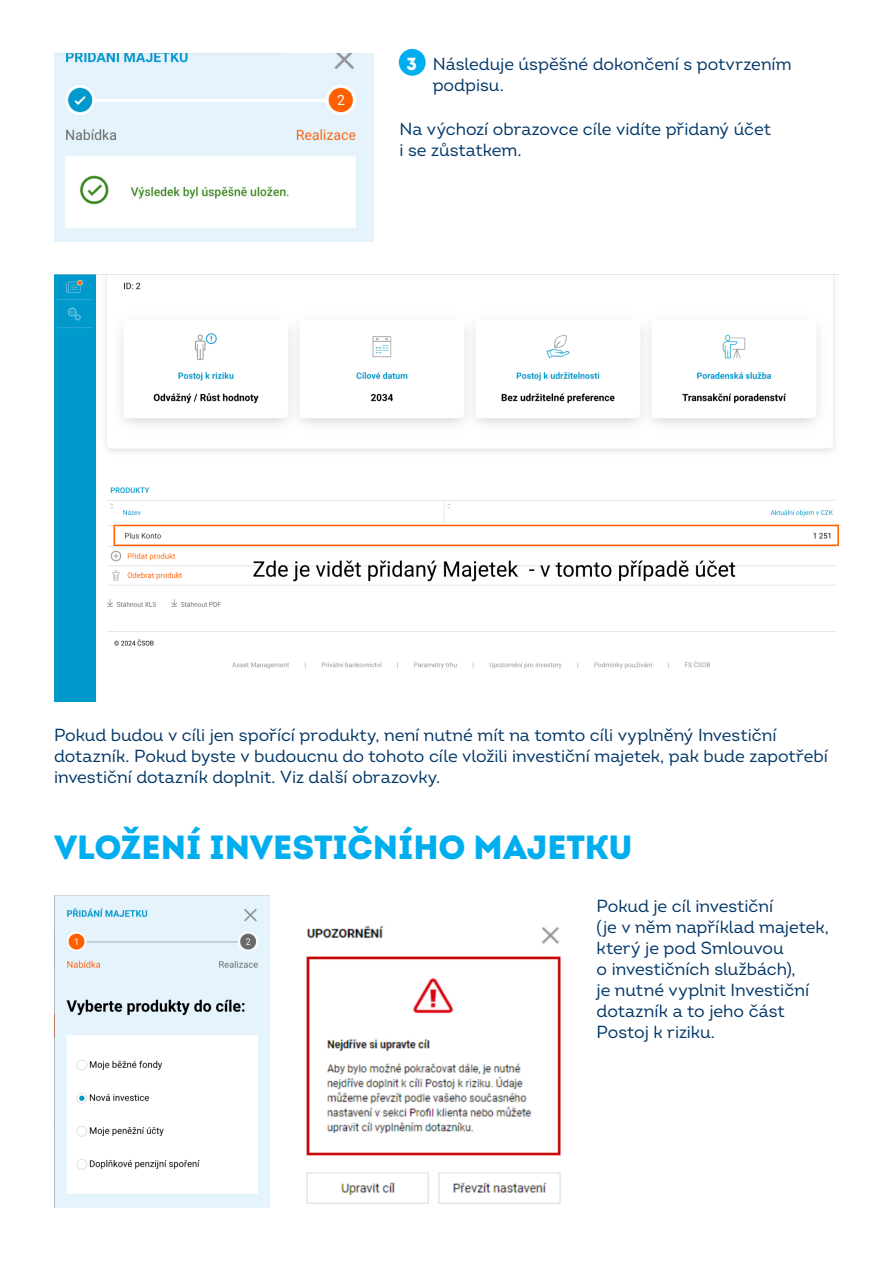
<style>
.page{position:relative;width:893px;height:1263px;background:#fff}
.page>*{position:absolute;margin:0;border:0;box-sizing:border-box;transform-origin:0 0}
.t1{font:33.45px "Intro Black Alt";color:#00aeef}
.t2{font:17.55px/21px "Intro";letter-spacing:-.005em;color:#003667}
.t3{font:17.55px "Intro Black Alt";color:#fff}
</style>
<div class="page">
<div style="left:399px;top:49px;width:27px;height:27px;background:#00aeef;border-radius:50%"></div>
<img style="left:54px;top:53px;width:319px;height:189px">
<img style="left:54px;top:274px;width:785px;height:428px">
<img style="left:54px;top:895px;width:216px;height:313px">
<img style="left:306px;top:926px;width:255px;height:278px">
<p class="t2" style="left:433px;top:53px;width:360px">Následuje úspěšné dokončení s potvrzením podpisu.</p>
<p class="t2" style="left:399px;top:118px;width:373px">Na výchozí obrazovce cíle vidíte přidaný účet i se zůstatkem.</p>
<p class="t3" style="left:406px;top:53px;width:13px">3</p>
<p class="t2" style="left:54px;top:725px;width:775px">Pokud budou v cíli jen spořící produkty, není nutné mít na tomto cíli vyplněný Investiční dotazník. Pokud byste v budoucnu do tohoto cíle vložili investiční majetek, pak bude zapotřebí investiční dotazník doplnit. Viz další obrazovky.</p>
<p class="t1" style="left:54px;top:826px;width:580px">VLOŽENÍ INVESTIČNÍHO MAJETKU</p>
<p class="t2" style="left:597px;top:895px;width:234px">Pokud je cíl investiční<br>(je v něm například majetek, který je pod Smlouvou<br>o investičních službách),<br>je nutné vyplnit Investiční dotazník a to jeho část<br>Postoj k riziku.</p>
</div>
